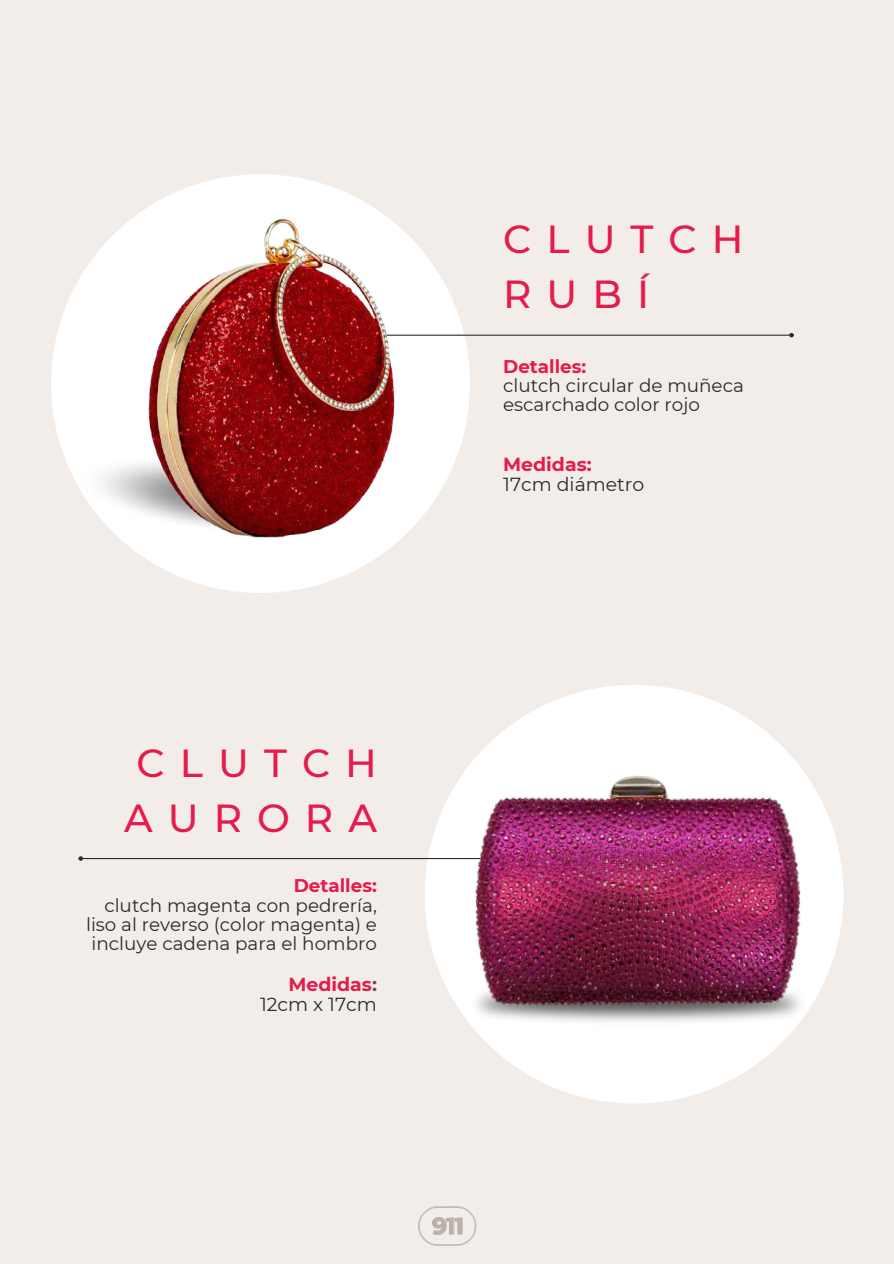
<style>
.page{position:relative;width:894px;height:1264px;background:#fff}
.page>*{position:absolute;margin:0;border:0;box-sizing:border-box;transform-origin:0 0}
.t1{font:500 39px/54.4px "Montserrat";letter-spacing:.385em;color:#e51b4b}
.t2{font:18.9px/20.2px "Montserrat";color:#2b2b2d;text-align:right}
.t3{font:700 18.9px "Montserrat";color:#e51b4b}
.t4{font:18.3px/19.2px "Montserrat";color:#2b2b2d}
.t5{font:700 18.3px "Montserrat";color:#e51b4b}
.s1{font-weight:700;color:#e51b4b}
.s2{font-weight:700;color:#78445e}
</style>
<div class="page">
<div style="left:0;top:0;width:893px;height:1263px;background:#f2ede9"></div>
<div style="left:51px;top:174px;width:419px;height:419px;background:#fff;border-radius:50%"></div>
<div style="left:424px;top:685px;width:419px;height:418px;background:#fff;border-radius:50%"></div>
<hr style="left:359px;top:334px;width:430px;height:2px;background:#2b2b2d">
<svg style="left:789px;top:333px;width:4px;height:4px"></svg>
<hr style="left:83px;top:858px;width:416px;height:1px;background:#2b2b2d">
<svg style="left:78px;top:856px;width:5px;height:4px"></svg>
<img style="left:108px;top:215px;width:337px;height:323px">
<img style="left:459px;top:761px;width:356px;height:265px">
<img style="left:418px;top:1206px;width:58px;height:40px">
<h1 class="t1" style="left:124px;top:736px;width:254px;text-align:center">CLUTCH<br>AURORA</h1>
<p class="t5" style="left:294px;top:874px;width:85px">Detalles:</p>
<p class="t4" style="left:86px;top:895px;width:292px;text-align:right">clutch magenta con pedrería, liso al reverso (color magenta) e incluye cadena para el hombro</p>
<p class="t2" style="left:260px;top:973px;width:118px"><span class="s1">Medidas</span><span class="s2">:<br></span>12cm x 17cm</p>
<h1 class="t1" style="left:503px;top:212px;width:242px">CLUTCH<br>RUBÍ</h1>
<p class="t5" style="left:503px;top:355px;width:85px">Detalles:</p>
<p class="t4" style="left:503px;top:375px;width:242px">clutch circular de muñeca escarchado color rojo</p>
<p class="t3" style="left:503px;top:452px;width:90px">Medidas:</p>
<p class="t2" style="left:503px;top:474px;width:143px">17cm diámetro</p>
</div>
